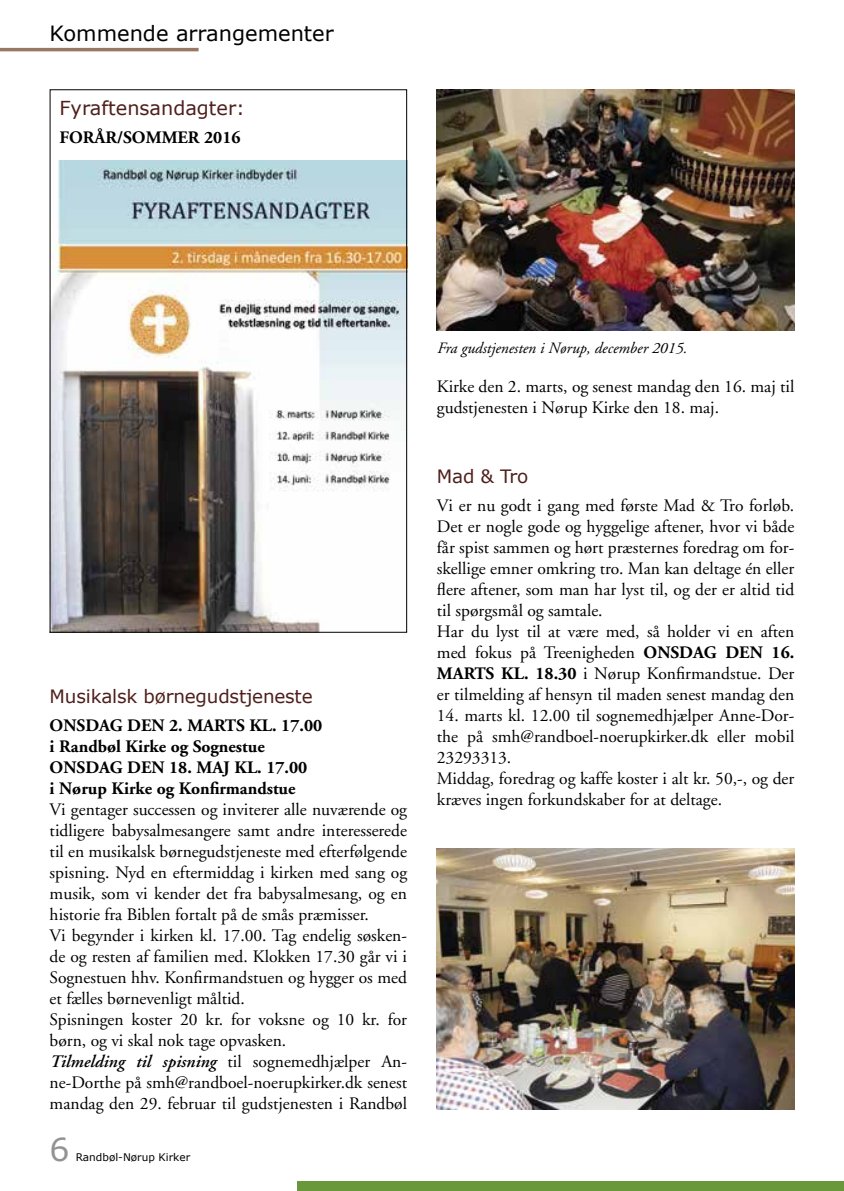
<style>
.page{position:relative;width:844px;height:1191px;background:#fff}
.page>*{position:absolute;margin:0;border:0;box-sizing:border-box;transform-origin:0 0}
.t1{font:31.5px "Verdana";color:#939393}
.t2{font:21px "Verdana";color:#000}
.t3{font:19.25px "Verdana";color:#4e1f1b}
.t4{font:18.38px "Verdana";letter-spacing:-.01em;color:#4e1f1b}
.t5{font:17.5px/21px "Adobe Garamond";color:#000}
.t6{font:700 17.5px/21px "Adobe Garamond";color:#000}
.t7{font:italic 15.75px "Adobe Garamond";color:#000}
.t8{font:10.5px "Verdana";color:#000}
.s1{font-weight:600;font-style:italic}
.s2{font-weight:700}
</style>
<div class="page">
<div style="left:298px;top:1181px;width:545px;height:10px;background:#69983b"></div>
<hr style="left:0;top:48px;width:198px;height:3px;background:#987863">
<img style="left:52px;top:160px;width:353px;height:470px">
<img style="left:437px;top:89px;width:357px;height:241px">
<img style="left:437px;top:848px;width:357px;height:261px">
<p class="t2" style="left:50px;top:20px;width:285px">Kommende arrangementer</p>
<p class="t3" style="left:60px;top:96px;width:187px">Fyraftensandagter:</p>
<p class="t6" style="left:60px;top:127px;width:182px">FORÅR/SOMMER 2016</p>
<p class="t4" style="left:50px;top:684px;width:264px">Musikalsk børnegudstjeneste</p>
<p class="t6" style="left:50px;top:715px;width:274px">ONSDAG DEN 2. MARTS KL. 17.00<br>I RANDBØL KIRKE OG SOGNESTUE<br>ONSDAG DEN 18. MAJ KL. 17.00<br>I NØRUP KIRKE OG KONFIRMANDSTUE</p>
<p class="t5" style="left:50px;top:799px;width:359px">Vi gentager successen og inviterer alle nuværende og tidligere babysalmesangere samt andre interesserede til en musikalsk børnegudstjeneste med efterfølgende spisning. Nyd en eftermiddag i kirken med sang og musik, som vi kender det fra babysalmesang, og en historie fra Biblen fortalt på de smås præmisser.<br>Vi begynder i kirken kl. 17.00. Tag endelig søsken&shy;de og resten af familien med. Klokken 17.30 går vi i Sognestuen hhv. Konfirmandstuen og hygger os med et fælles børnevenligt måltid.<br>Spisningen koster 20 kr. for voksne og 10 kr. for børn, og vi skal nok tage opvasken.<br><span class="s1">Tilmelding til spisning</span> til sognemedhjælper An&shy;ne-Dorthe på smh@randboel-noerupkirker.dk senest mandag den 29. februar til gudstjenesten i Randbøl</p>
<h1 class="t1" style="left:50px;top:1129px;width:22px">6</h1>
<p class="t8" style="left:76px;top:1150px;width:116px">Randbøl-Nørup Kirker</p>
<p class="t7" style="left:437px;top:339px;width:251px">Fra gudstjenesten i Nørup, december 2015.</p>
<p class="t5" style="left:437px;top:376px;width:359px">Kirke den 2. marts, og senest mandag den 16. maj til gudstjenesten i Nørup Kirke den 18. maj.</p>
<p class="t4" style="left:437px;top:464px;width:93px">Mad &amp; Tro</p>
<p class="t5" style="left:437px;top:495px;width:359px">Vi er nu godt i gang med første Mad &amp; Tro forløb.<br>Det er nogle gode og hyggelige aftener, hvor vi både får spist sammen og hørt præsternes foredrag om for&shy;skellige emner omkring tro. Man kan deltage én eller flere aftener, som man har lyst til, og der er altid tid til spørgsmål og samtale.<br>Har du lyst til at være med, så holder vi en aften med fokus på Treenigheden <span class="s2">ONSDAG DEN 16.<br>MARTS KL. 18.30</span> i Nørup Konfirmandstue. Der er tilmelding af hensyn til maden senest mandag den</p>
<p class="t5" style="left:437px;top:705px;width:359px">14. marts kl. 12.00 til sognemedhjælper Anne-Dor&shy;the på smh@randboel-noerupkirker.dk eller mobil 23293313.<br>Middag, foredrag og kaffe koster i alt kr. 50,-, og der kræves ingen forkundskaber for at deltage.</p>
</div>
